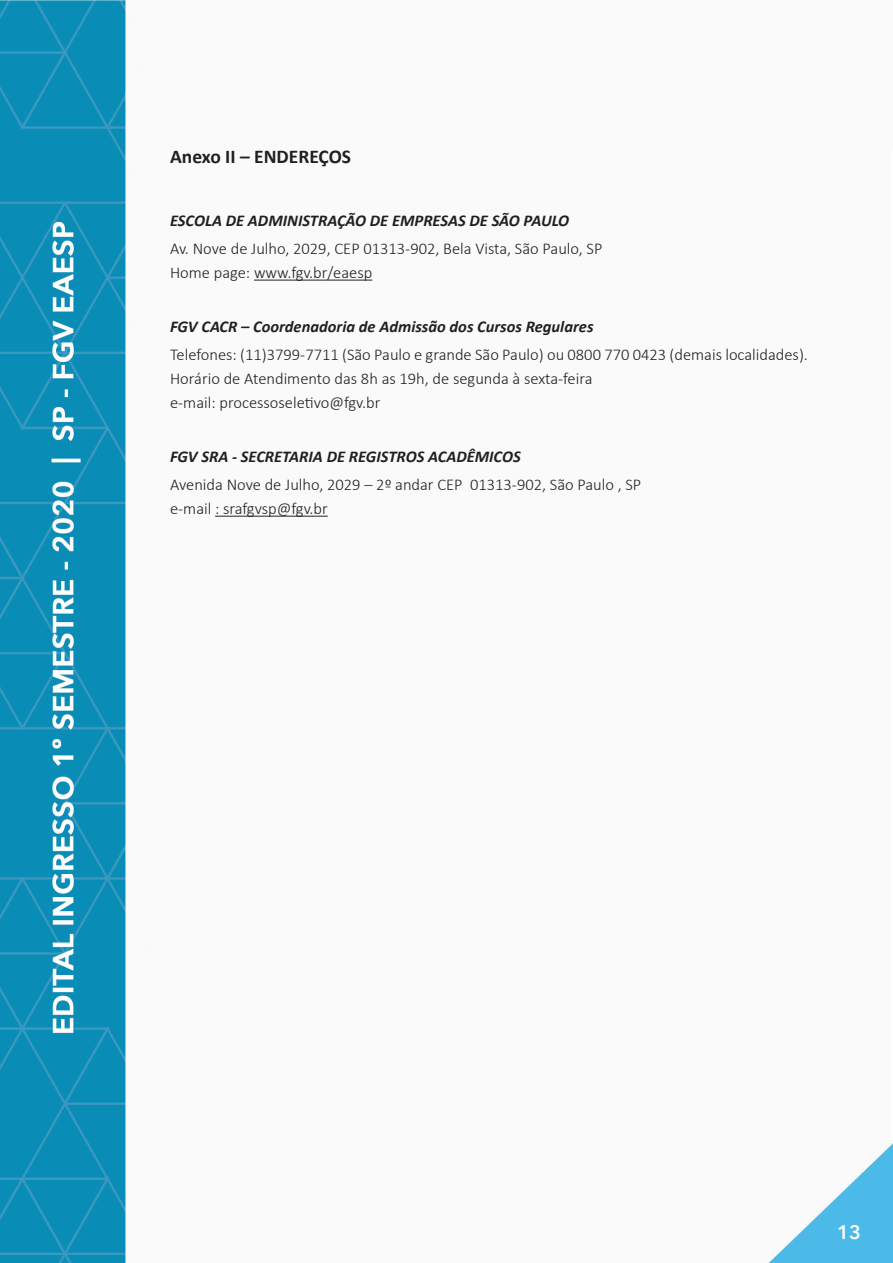
<style>
.page{position:relative;width:893px;height:1263px;background:#fff}
.page>*{position:absolute;margin:0;border:0;box-sizing:border-box;transform-origin:0 0}
.t1{font:700 19.5px "Calibri";color:#231f20}
.t2{font:600 19.5px "Avenir Next LT Pro";color:#fff}
.t3{font:300 16.5px/24px "Calibri";color:#231f20}
.t4{font:italic 700 16.5px "Calibri";color:#231f20}
</style>
<div class="page">
<img style="left:0;top:0;width:893px;height:1262px">
<div style="left:170px;top:0;width:723px;height:149px;background:#fafafa"></div>
<hr style="left:254px;top:280px;width:118px;height:1px;background:#231f20">
<hr style="left:215px;top:516px;width:113px;height:1px;background:#231f20">
<p class="t1" style="left:170px;top:145px;width:183px">Anexo II – ENDEREÇOS</p>
<p class="t4" style="left:170px;top:210px;width:401px">ESCOLA DE ADMINISTRAÇÃO DE EMPRESAS DE SÃO PAULO</p>
<p class="t3" style="left:170px;top:236px;width:434px">Av. Nove de Julho, 2029, CEP 01313-902, Bela Vista, São Paulo, SP<br>Home page: www.fgv.br/eaesp</p>
<p class="t4" style="left:170px;top:316px;width:425px">FGV CACR – Coordenadoria de Admissão dos Cursos Regulares</p>
<p class="t3" style="left:170px;top:342px;width:639px">Telefones: (11)3799-7711 (São Paulo e grande São Paulo) ou 0800 770 0423 (demais localidades).<br>Horário de Atendimento das 8h as 19h, de segunda à sexta-feira<br>e-mail: processoseletivo@fgv.br</p>
<p class="t4" style="left:170px;top:446px;width:352px">FGV SRA - SECRETARIA DE REGISTROS ACADÊMICOS</p>
<p class="t3" style="left:170px;top:472px;width:473px">Avenida Nove de Julho, 2029 – 2º andar CEP 01313-902, São Paulo , SP e-mail : srafgvsp@fgv.br</p>
<p class="t2" style="left:837px;top:1220px;width:25px">13</p>
</div>
